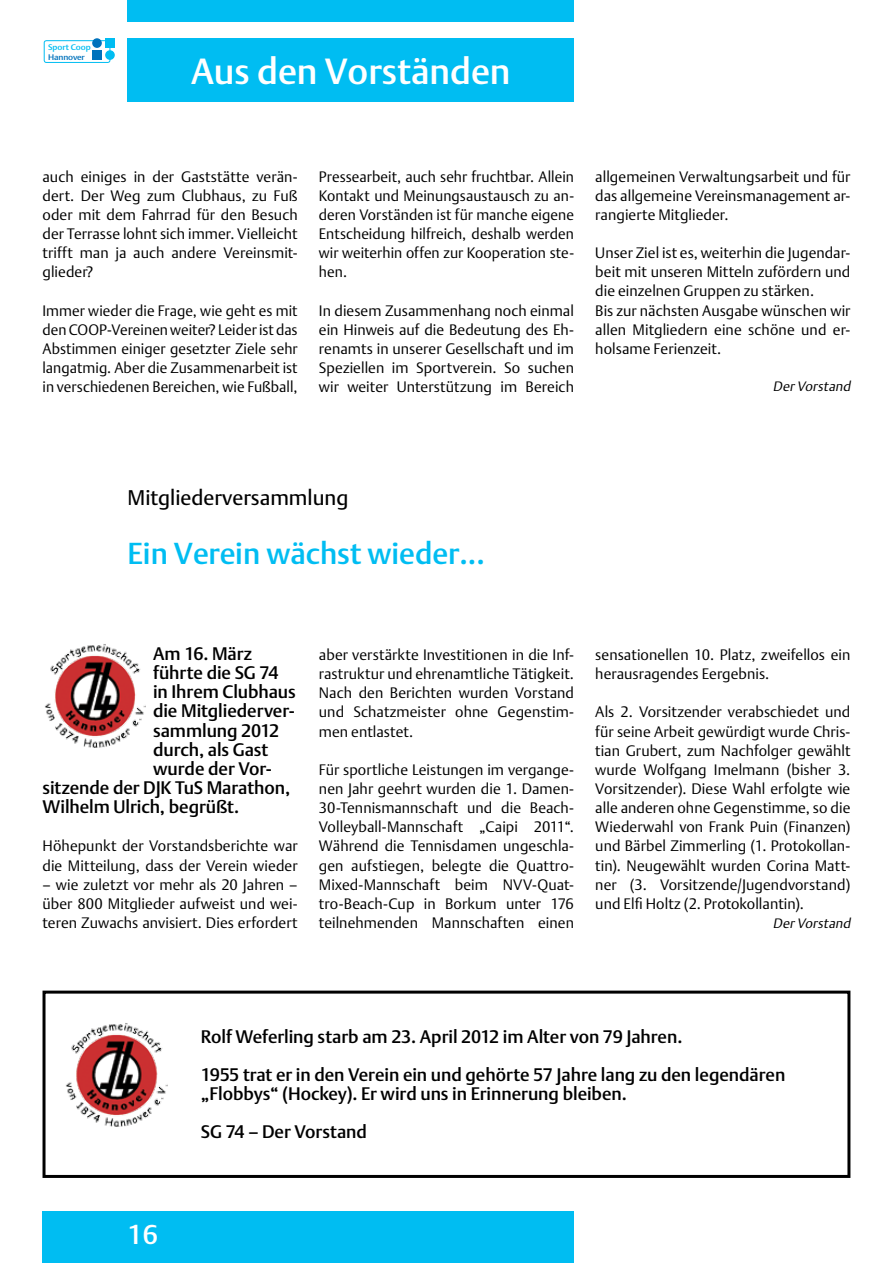
<style>
.page{position:relative;width:893px;height:1263px;background:#fff}
.page>*{position:absolute;margin:0;border:0;box-sizing:border-box;transform-origin:0 0}
.t1{font:36px "DTL Argo T Medium";color:#fff}
.t2{font:30px "DTL Argo T Medium";color:#00bdf2}
.t3{font:27px "DTL Argo T Medium";color:#fff}
.t4{font:21px "DTL Argo T";color:#000}
.t5{font:18px/38.2px "DTL Argo T Medium";letter-spacing:-.005em;color:#000}
.t6{font:15px/19.2px "DTL Argo T Light";color:#000;text-align:justify}
.t7{font:italic 13.5px "DTL Argo T Light";color:#000}
.t8{font:8.1px "DTL Argo T Medium";letter-spacing:-.015em;color:#00bdf2;scale:1.08 1}
.t9{font:8.1px "DTL Argo T Medium";letter-spacing:-.015em;color:#0072bc;scale:1.08 1}
</style>
<div class="page">
<div style="left:128px;top:0;width:446px;height:21px;background:#00bdf2"></div>
<div style="left:128px;top:38px;width:446px;height:64px;background:#00bdf2"></div>
<div style="left:43px;top:1212px;width:531px;height:51px;background:#00bdf2"></div>
<div style="left:44px;top:40px;width:66px;height:23px;border:1px solid #00bdf2;border-radius:2px"></div>
<div style="left:92px;top:50px;width:10px;height:10px;background:#0072bc"></div>
<div style="left:105px;top:38px;width:10px;height:10px;background:#00bdf2"></div>
<div style="left:105px;top:50px;width:10px;height:10px;background:#00bdf2;border-radius:50%"></div>
<div style="left:92px;top:38px;width:10px;height:10px;background:#0072bc;border-radius:50%"></div>
<img style="left:66px;top:1023px;width:102px;height:104px">
<div style="left:43px;top:990px;width:807px;height:188px;border:3px solid #000"></div>
<img style="left:45px;top:644px;width:101px;height:104px">
<p class="t8" style="left:48px;top:42px;width:41px">Sport Coop</p>
<p class="t9" style="left:48px;top:52px;width:35px">Hannover</p>
<h1 class="t1" style="left:191px;top:50px;width:321px">Aus den Vorständen</h1>
<p class="t6" style="left:43px;top:167px;width:257px">auch einiges in der Gaststätte verän&shy;dert. Der Weg zum Clubhaus, zu Fuß oder mit dem Fahrrad für den Besuch der Terrasse lohnt sich immer. Vielleicht trifft man ja auch andere Vereinsmit&shy;glieder?</p>
<p class="t6" style="left:43px;top:300px;width:257px">Immer wieder die Frage, wie geht es mit den COOP-Vereinen weiter? Leider ist das Abstimmen einiger gesetzter Ziele sehr langatmig. Aber die Zusammenarbeit ist in verschiedenen Bereichen, wie Fußball,</p>
<p class="t6" style="left:319px;top:167px;width:257px">Pressearbeit, auch sehr fruchtbar. Allein Kontakt und Meinungsaustausch zu an&shy;deren Vorständen ist für manche eigene Entscheidung hilfreich, deshalb werden wir weiterhin offen zur Kooperation ste&shy;hen.</p>
<p class="t6" style="left:319px;top:300px;width:257px">In diesem Zusammenhang noch einmal ein Hinweis auf die Bedeutung des Eh&shy;renamts in unserer Gesellschaft und im Speziellen im Sportverein. So suchen wir weiter Unterstützung im Bereich</p>
<p class="t6" style="left:595px;top:167px;width:257px">allgemeinen Verwaltungsarbeit und für das allgemeine Vereinsmanagement ar&shy;rangierte Mitglieder.</p>
<p class="t6" style="left:595px;top:243px;width:257px;text-align:left">Unser Ziel ist es, weiterhin die Jugendar&shy;beit mit unseren Mitteln zufördern und die einzelnen Gruppen zu stärken.<br>Bis zur nächsten Ausgabe wünschen wir allen Mitgliedern eine schöne und er&shy;holsame Ferienzeit.</p>
<p class="t7" style="left:773px;top:378px;width:82px">DerVorstand</p>
<h3 class="t4" style="left:128px;top:485px;width:222px">Mitgliederversammlung</h3>
<h2 class="t2" style="left:128px;top:536px;width:359px">Ein Verein wächst wieder...</h2>
<p class="t5" style="left:153px;top:634px;width:101px">Am 16. März</p>
<p class="t5" style="left:153px;top:653px;width:127px">führte die SG 74</p>
<p class="t5" style="left:153px;top:673px;width:144px">in Ihrem Clubhaus</p>
<p class="t5" style="left:153px;top:692px;width:143px">die Mitgliederver-</p>
<p class="t5" style="left:153px;top:711px;width:128px">sammlung 2012</p>
<p class="t5" style="left:153px;top:730px;width:117px">durch, als Gast</p>
<p class="t5" style="left:153px;top:749px;width:120px">wurde der Vor-</p>
<p class="t5" style="left:43px;top:768px;width:249px">sitzende der DJK TuS Marathon,</p>
<p class="t5" style="left:43px;top:787px;width:198px">Wilhelm Ulrich, begrüßt.</p>
<p class="t6" style="left:43px;top:836px;width:257px">Höhepunkt der Vorstandsberichte war die Mitteilung, dass der Verein wieder</p>
<p class="t6" style="left:43px;top:874px;width:257px">– wie zuletzt vor mehr als 20 Jahren – über 800 Mitglieder aufweist und wei&shy;teren Zuwachs anvisiert. Dies erfordert</p>
<p class="t6" style="left:319px;top:645px;width:257px">aber verstärkte Investitionen in die Inf&shy;rastruktur und ehrenamtliche Tätigkeit.<br>Nach den Berichten wurden Vorstand und Schatzmeister ohne Gegenstim&shy;men entlastet.</p>
<p class="t6" style="left:319px;top:760px;width:257px">Für sportliche Leistungen im vergange&shy;nen Jahr geehrt wurden die 1. Damen-30-Tennismannschaft und die Beach-Volleyball-Mannschaft „Caipi 2011“.<br>Während die Tennisdamen ungeschla&shy;gen aufstiegen, belegte die Quattro-Mixed-Mannschaft beim NVV-Quat&shy;tro-Beach-Cup in Borkum unter 176 teilnehmenden Mannschaften einen</p>
<p class="t6" style="left:595px;top:645px;width:257px">sensationellen 10. Platz, zweifellos ein herausragendes Eergebnis.</p>
<p class="t6" style="left:595px;top:702px;width:257px">Als 2. Vorsitzender verabschiedet und für seine Arbeit gewürdigt wurde Chris&shy;tian Grubert, zum Nachfolger gewählt wurde Wolfgang Imelmann (bisher 3.<br>Vorsitzender). Diese Wahl erfolgte wie alle anderen ohne Gegenstimme, so die Wiederwahl von Frank Puin (Finanzen) und Bärbel Zimmerling (1. Protokollan&shy;tin). Neugewählt wurden Corina Matt&shy;ner (3. Vorsitzende/Jugendvorstand) und Elfi Holtz (2. Protokollantin).</p>
<p class="t7" style="left:773px;top:915px;width:82px">DerVorstand</p>
<h3 class="t3" style="left:128px;top:1218px;width:32px">16</h3>
<p class="t5" style="left:201px;top:1017px;width:586px">Rolf Weferling starb am 23. April 2012 im Alter von 79 Jahren.<br>1955 trat er in den Verein ein und gehörte 57 Jahre lang zu den legendären</p>
<p class="t5" style="left:201px;top:1074px;width:427px">„Flobbys“ (Hockey). Er wird uns in Erinnerung bleiben.<br>SG 74 – Der Vorstand</p>
</div>
